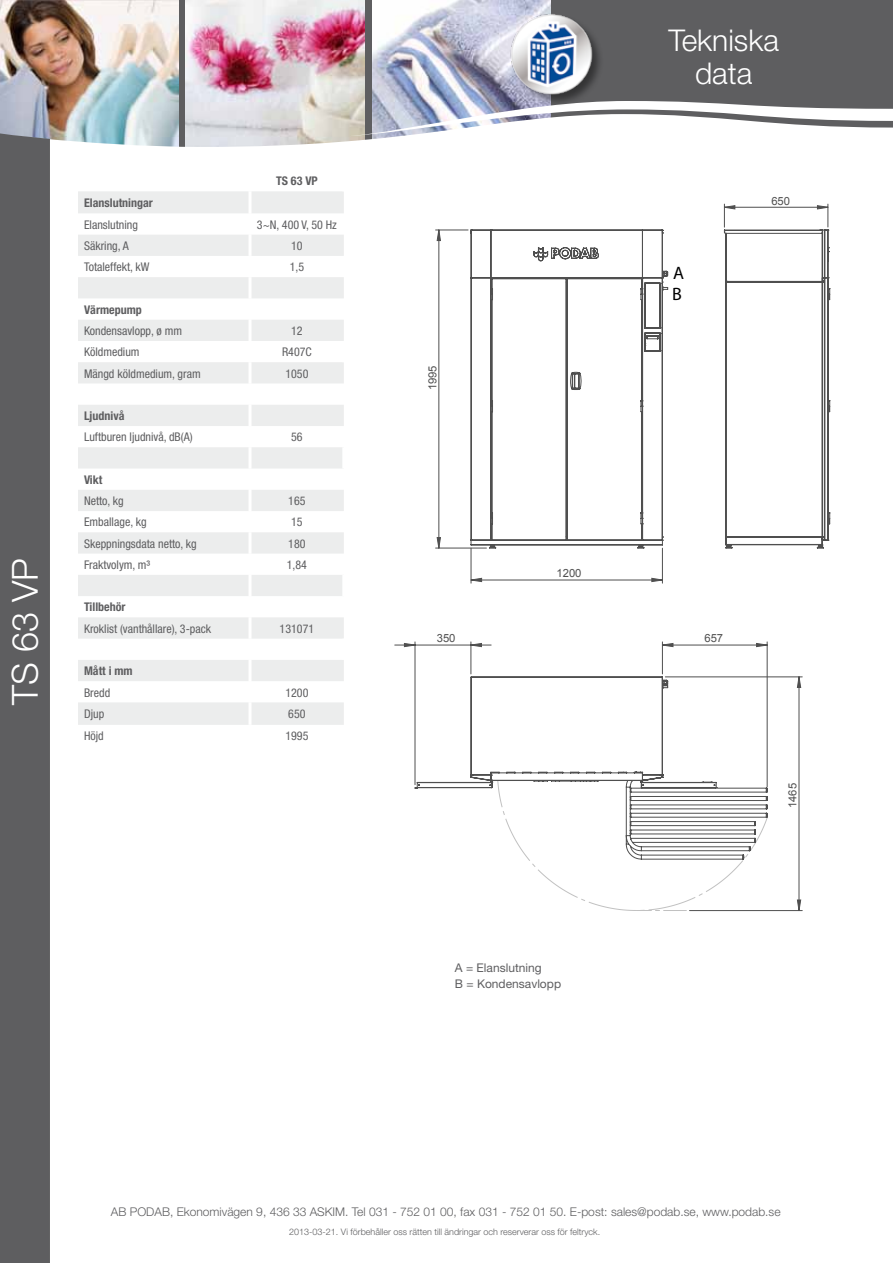
<style>
.page{position:relative;width:893px;height:1263px;background:#fff}
.page>*{position:absolute;margin:0;border:0;box-sizing:border-box;transform-origin:0 0}
.t1{font:300 36px "Helvetica Neue LT Std";color:#fff}
.t2{font:300 30px/33px "Helvetica Neue LT Std";color:#fff;text-align:center}
.t3{font:18px "Myriad Pro";color:#000}
.t4{font:condensed 12px "Helvetica Neue LT";color:#5e5e60}
.t5{font:300 12px "Helvetica Neue LT Std";color:#5e5e60}
.t6{font:700 condensed 12px "Helvetica Neue LT";color:#5e5e60}
.t7{font:12px/16.5px "Helvetica Neue LT";color:#5e5e60}
.t8{font:11.25px "Arial";color:#4f4f4f}
.t9{font:300 9px "Helvetica Neue LT Std";color:#5e5e60}
</style>
<div class="page">
<div style="left:0;top:0;width:893px;height:149px;background:#5e5e60"></div>
<img style="left:0;top:0;width:178px;height:133px">
<img style="left:186px;top:0;width:178px;height:101px">
<img style="left:372px;top:0;width:179px;height:101px">
<svg style="left:43px;top:101px;width:850px;height:48px;background:#d6d9db"></svg>
<div style="left:511px;top:14px;width:93px;height:93px;background:#000;opacity:.45"></div>
<img style="left:507px;top:10px;width:89px;height:89px">
<div style="left:0;top:133px;width:50px;height:1130px;background:#5e5e60"></div>
<svg style="left:78px;top:191px;width:266px;height:534px;fill:#efefef"></svg>
<hr style="left:249px;top:341px;width:3px;height:21px;background:#fff">
<hr style="left:342px;top:341px;width:3px;height:21px;background:#fff">
<hr style="left:249px;top:447px;width:3px;height:21px;background:#fff">
<hr style="left:342px;top:447px;width:3px;height:21px;background:#fff">
<hr style="left:249px;top:575px;width:3px;height:21px;background:#fff">
<hr style="left:342px;top:575px;width:3px;height:21px;background:#fff">
<hr style="left:249px;top:639px;width:3px;height:21px;background:#fff">
<hr style="left:342px;top:639px;width:3px;height:21px;background:#fff">
<hr style="left:249px;top:191px;width:3px;height:22px;background:#fff">
<hr style="left:249px;top:213px;width:3px;height:22px;background:#fff">
<hr style="left:249px;top:235px;width:3px;height:21px;background:#fff">
<hr style="left:249px;top:256px;width:3px;height:21px;background:#fff">
<hr style="left:249px;top:277px;width:3px;height:21px;background:#fff">
<hr style="left:249px;top:298px;width:3px;height:22px;background:#fff">
<hr style="left:249px;top:320px;width:3px;height:21px;background:#fff">
<hr style="left:249px;top:362px;width:3px;height:21px;background:#fff">
<hr style="left:249px;top:383px;width:3px;height:22px;background:#fff">
<hr style="left:249px;top:405px;width:3px;height:21px;background:#fff">
<hr style="left:249px;top:426px;width:3px;height:21px;background:#fff">
<hr style="left:249px;top:468px;width:3px;height:22px;background:#fff">
<hr style="left:249px;top:490px;width:3px;height:21px;background:#fff">
<hr style="left:249px;top:511px;width:3px;height:21px;background:#fff">
<hr style="left:249px;top:532px;width:3px;height:22px;background:#fff">
<hr style="left:249px;top:554px;width:3px;height:21px;background:#fff">
<hr style="left:249px;top:596px;width:3px;height:21px;background:#fff">
<hr style="left:249px;top:617px;width:3px;height:22px;background:#fff">
<hr style="left:249px;top:660px;width:3px;height:21px;background:#fff">
<hr style="left:249px;top:681px;width:3px;height:21px;background:#fff">
<hr style="left:249px;top:702px;width:3px;height:23px;background:#fff">
<hr style="left:665px;top:677px;width:137px;height:1px;background:#4f4f4f">
<hr style="left:689px;top:910px;width:113px;height:1px;background:#4f4f4f">
<hr style="left:471px;top:642px;width:1px;height:32px;background:#4f4f4f">
<hr style="left:415px;top:642px;width:1px;height:143px;background:#4f4f4f">
<hr style="left:662px;top:548px;width:1px;height:35px;background:#4f4f4f">
<hr style="left:471px;top:548px;width:1px;height:35px;background:#4f4f4f">
<hr style="left:436px;top:230px;width:32px;height:1px;background:#4f4f4f">
<hr style="left:436px;top:548px;width:50px;height:1px;background:#4f4f4f">
<hr style="left:662px;top:642px;width:1px;height:32px;background:#4f4f4f">
<hr style="left:767px;top:642px;width:1px;height:145px;background:#4f4f4f">
<svg style="left:797px;top:676px;width:4px;height:235px"></svg>
<svg style="left:395px;top:643px;width:96px;height:4px"></svg>
<svg style="left:470px;top:578px;width:193px;height:4px"></svg>
<svg style="left:436px;top:229px;width:5px;height:320px"></svg>
<svg style="left:662px;top:643px;width:106px;height:4px"></svg>
<svg style="left:470px;top:229px;width:199px;height:320px"></svg>
<svg style="left:414px;top:676px;width:354px;height:113px"></svg>
<svg style="left:497px;top:780px;width:271px;height:131px"></svg>
<svg style="left:724px;top:204px;width:106px;height:345px"></svg>
<h1 class="t1" style="left:3px;top:705px;width:148px;rotate:-90deg">TS 63 VP</h1>
<p class="t6" style="left:276px;top:174px;width:43px">TS 63 VP</p>
<p class="t6" style="left:84px;top:195px;width:70px">Elanslutningar</p>
<p class="t4" style="left:84px;top:218px;width:55px">Elanslutning</p>
<p class="t4" style="left:257px;top:218px;width:81px">3~N, 400 V, 50 Hz</p>
<p class="t4" style="left:84px;top:239px;width:46px">Säkring, A</p>
<p class="t4" style="left:291px;top:239px;width:13px">10</p>
<p class="t4" style="left:84px;top:260px;width:67px">Totaleffekt, kW</p>
<p class="t4" style="left:290px;top:260px;width:16px">1,5</p>
<p class="t6" style="left:84px;top:302px;width:59px">Värmepump</p>
<p class="t4" style="left:84px;top:324px;width:100px">Kondensavlopp, ø mm</p>
<p class="t4" style="left:291px;top:324px;width:13px">12</p>
<p class="t4" style="left:84px;top:345px;width:57px">Köldmedium</p>
<p class="t4" style="left:282px;top:345px;width:31px">R407C</p>
<p class="t4" style="left:84px;top:366px;width:118px">Mängd köldmedium, gram</p>
<p class="t4" style="left:285px;top:366px;width:25px">1050</p>
<p class="t6" style="left:84px;top:408px;width:42px">Ljudnivå</p>
<p class="t4" style="left:84px;top:430px;width:110px">Luftburen ljudnivå, dB(A)</p>
<p class="t4" style="left:291px;top:430px;width:13px">56</p>
<p class="t6" style="left:84px;top:472px;width:20px">Vikt</p>
<p class="t4" style="left:84px;top:494px;width:41px">Netto, kg</p>
<p class="t4" style="left:288px;top:494px;width:19px">165</p>
<p class="t4" style="left:84px;top:515px;width:64px">Emballage, kg</p>
<p class="t4" style="left:291px;top:515px;width:13px">15</p>
<p class="t4" style="left:84px;top:536px;width:114px">Skeppningsdata netto, kg</p>
<p class="t4" style="left:288px;top:536px;width:19px">180</p>
<p class="t4" style="left:84px;top:558px;width:68px">Fraktvolym, m³</p>
<p class="t4" style="left:287px;top:558px;width:22px">1,84</p>
<p class="t6" style="left:84px;top:600px;width:43px">Tillbehör</p>
<p class="t4" style="left:84px;top:621px;width:129px">Kroklist (vanthållare), 3-pack</p>
<p class="t4" style="left:280px;top:621px;width:36px">131071</p>
<p class="t6" style="left:84px;top:664px;width:50px">Mått i mm</p>
<p class="t4" style="left:84px;top:685px;width:28px">Bredd</p>
<p class="t4" style="left:285px;top:685px;width:25px">1200</p>
<p class="t4" style="left:84px;top:707px;width:22px">Djup</p>
<p class="t4" style="left:288px;top:707px;width:19px">650</p>
<p class="t4" style="left:84px;top:729px;width:21px">Höjd</p>
<p class="t4" style="left:285px;top:729px;width:25px">1995</p>
<h2 class="t2" style="left:668px;top:23px;width:112px">Tekniska data</h2>
<p class="t8" style="left:425px;top:390px;width:27px;rotate:-90deg">1995</p>
<h3 class="t3" style="left:672px;top:283px;width:11px">B</h3>
<p class="t8" style="left:771px;top:193px;width:20px">650</p>
<p class="t8" style="left:557px;top:566px;width:26px">1200</p>
<p class="t8" style="left:437px;top:631px;width:20px">350</p>
<p class="t8" style="left:704px;top:631px;width:20px">657</p>
<p class="t7" style="left:455px;top:959px;width:108px">A = Elanslutning<br>B = Kondensavlopp</p>
<p class="t8" style="left:785px;top:808px;width:26px;rotate:-90deg">1465</p>
<p class="t5" style="left:111px;top:1205px;width:671px">AB PODAB, Ekonomivägen 9, 436 33 ASKIM. Tel 031 - 752 01 00, fax 031 - 752 01 50. E-post: sales@podab.se, www.podab.se</p>
<p class="t9" style="left:289px;top:1227px;width:312px">2013-03-21. Vi förbehåller oss rätten till ändringar och reserverar oss för feltryck.</p>
</div>
